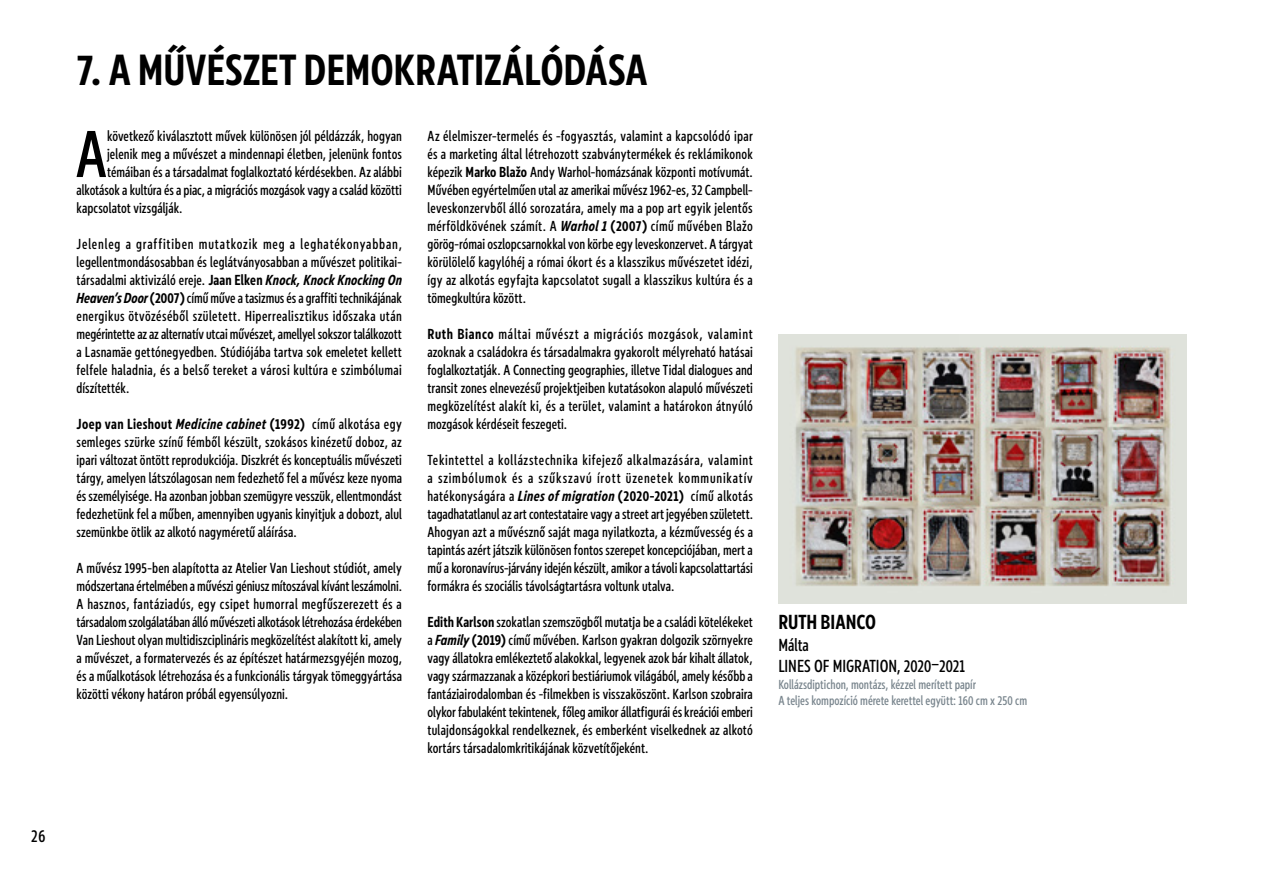
<style>
.page{position:relative;width:1263px;height:893px;background:#fff}
.page>*{position:absolute;margin:0;border:0;box-sizing:border-box;transform-origin:0 0}
.t1{font:500 68.25px "Europea Narrow";color:#000}
.t2{font:700 45px "Europea Narrow";letter-spacing:-.005em;color:#000}
.t3{font:700 21px "Europea Narrow";color:#000}
.t4{font:500 18px/21.6px "Europea Narrow";color:#000}
.t5{font:500 15px/18px "Europea Narrow";letter-spacing:.005em;color:#000;text-align:justify}
.t6{font:500 13.5px/16.2px "Europea Narrow";color:#7a868e}
.s1{font-weight:700}
.s2{font-weight:700;font-style:italic}
</style>
<div class="page">
<img style="left:778px;top:335px;width:408px;height:269px">
<p class="t4" style="left:31px;top:824px;width:16px">26</p>
<h2 class="t2" style="left:77px;top:36px;width:572px">7. A MŰVÉSZET DEMOKRATIZÁLÓDÁSA</h2>
<h1 class="t1" style="left:76px;top:105px;width:33px">A</h1>
<p class="t5" style="left:107px;top:126px;width:296px">következő kiválasztott művek különösen jól példázzák, hogyan</p>
<p class="t5" style="left:107px;top:144px;width:296px">jelenik meg a művészet a mindennapi életben, jelenünk fontos</p>
<p class="t5" style="left:107px;top:162px;width:296px">témáiban és a társadalmat foglalkoztató kérdésekben. Az alábbi</p>
<p class="t5" style="left:77px;top:180px;width:327px">alkotások a kultúra és a piac, a migrációs mozgások vagy a család közötti</p>
<p class="t5" style="left:77px;top:198px;width:108px">kapcsolatot vizsgálják.</p>
<p class="t5" style="left:77px;top:234px;width:327px">Jelenleg a graffitiben mutatkozik meg a leghatékonyabban, legellentmondásosabban és leglátványosabban a művészet politikai&shy;társadalmi aktivizáló ereje. <span class="s1">Jaan Elken</span> <span class="s2">Knock, Knock Knocking On Heaven’s Door</span> <span class="s1">(2007)</span> című műve a tasizmus és a graffiti technikájának energikus ötvözéséből született. Hiperrealisztikus időszaka után megérintette az az alternatív utcai művészet, amellyel sokszor találkozott a Lasnamäe gettónegyedben. Stúdiójába tartva sok emeletet kellett felfele haladnia, és a belső tereket a városi kultúra e szimbólumai díszítették.</p>
<p class="t5" style="left:77px;top:414px;width:327px"><span class="s1">Joep van Lieshout</span> <span class="s2">Medicine cabinet</span> <span class="s1">(1992)</span> című alkotása egy semleges szürke színű fémből készült, szokásos kinézetű doboz, az ipari változat öntött reprodukciója. Diszkrét és konceptuális művészeti tárgy, amelyen látszólagosan nem fedezhető fel a művész keze nyoma és személyisége. Ha azonban jobban szemügyre vesszük, ellentmondást fedezhetünk fel a műben, amennyiben ugyanis kinyitjuk a dobozt, alul szemünkbe ötlik az alkotó nagyméretű aláírása.</p>
<p class="t5" style="left:77px;top:558px;width:327px">A művész 1995-ben alapította az Atelier Van Lieshout stúdiót, amely módszertana értelmében a művészi géniusz mítoszával kívánt leszámolni.<br>A hasznos, fantáziadús, egy csipet humorral megfűszerezett és a társadalom szolgálatában álló művészeti alkotások létrehozása érdekében Van Lieshout olyan multidiszciplináris megközelítést alakított ki, amely a művészet, a formatervezés és az építészet határmezsgyéjén mozog, és a műalkotások létrehozása és a funkcionális tárgyak tömeggyártása közötti vékony határon próbál egyensúlyozni.</p>
<p class="t5" style="left:427px;top:126px;width:327px">Az élelmiszer-termelés és -fogyasztás, valamint a kapcsolódó ipar és a marketing által létrehozott szabványtermékek és reklámikonok képezik <span class="s1">Marko Blažo</span> Andy Warhol-homázsának központi motívumát.<br>Művében egyértelműen utal az amerikai művész 1962-es, 32 Campbell&shy;leveskonzervből álló sorozatára, amely ma a pop art egyik jelentős mérföldkövének számít. A <span class="s2">Warhol 1</span> <span class="s1">(2007)</span> című művében Blažo görög-római oszlopcsarnokkal von körbe egy leveskonzervet. A tárgyat körülölelő kagylóhéj a római ókort és a klasszikus művészetet idézi, így az alkotás egyfajta kapcsolatot sugall a klasszikus kultúra és a tömegkultúra között.</p>
<p class="t5" style="left:427px;top:324px;width:327px"><span class="s1">Ruth Bianco</span> máltai művészt a migrációs mozgások, valamint azoknak a családokra és társadalmakra gyakorolt mélyreható hatásai foglalkoztatják. A Connecting geographies, illetve Tidal dialogues and transit zones elnevezésű projektjeiben kutatásokon alapuló művészeti megközelítést alakít ki, és a terület, valamint a határokon átnyúló mozgások kérdéseit feszegeti.</p>
<p class="t5" style="left:427px;top:450px;width:327px">Tekintettel a kollázstechnika kifejező alkalmazására, valamint a szimbólumok és a szűkszavú írott üzenetek kommunikatív hatékonyságára a <span class="s2">Lines of migration</span> <span class="s1">(2020-2021)</span> című alkotás tagadhatatlanul az art contestataire vagy a street art jegyében született.<br>Ahogyan azt a művésznő saját maga nyilatkozta, a kézművesség és a tapintás azért játszik különösen fontos szerepet koncepciójában, mert a mű a koronavírus-járvány idején készült, amikor a távoli kapcsolattartási formákra és szociális távolságtartásra voltunk utalva.</p>
<p class="t5" style="left:427px;top:612px;width:327px"><span class="s1">Edith Karlson</span> szokatlan szemszögből mutatja be a családi kötelékeket a <span class="s2">Family</span> <span class="s1">(2019)</span> című művében. Karlson gyakran dolgozik szörnyekre vagy állatokra emlékeztető alakokkal, legyenek azok bár kihalt állatok, vagy származzanak a középkori bestiáriumok világából, amely később a fantáziairodalomban és -filmekben is visszaköszönt. Karlson szobraira olykor fabulaként tekintenek, főleg amikor állatfigurái és kreációi emberi tulajdonságokkal rendelkeznek, és emberként viselkednek az alkotó kortárs társadalomkritikájának közvetítőjeként.</p>
<h3 class="t3" style="left:778px;top:606px;width:99px">RUTH BIANCO</h3>
<p class="t4" style="left:778px;top:633px;width:188px">Málta<br>LINES OF MIGRATION, 2020–2021</p>
<p class="t6" style="left:778px;top:675px;width:250px">Kollázsdiptichon, montázs, kézzel merített papír<br>A teljes kompozíció mérete kerettel együtt: 160 cm x 250 cm</p>
</div>
